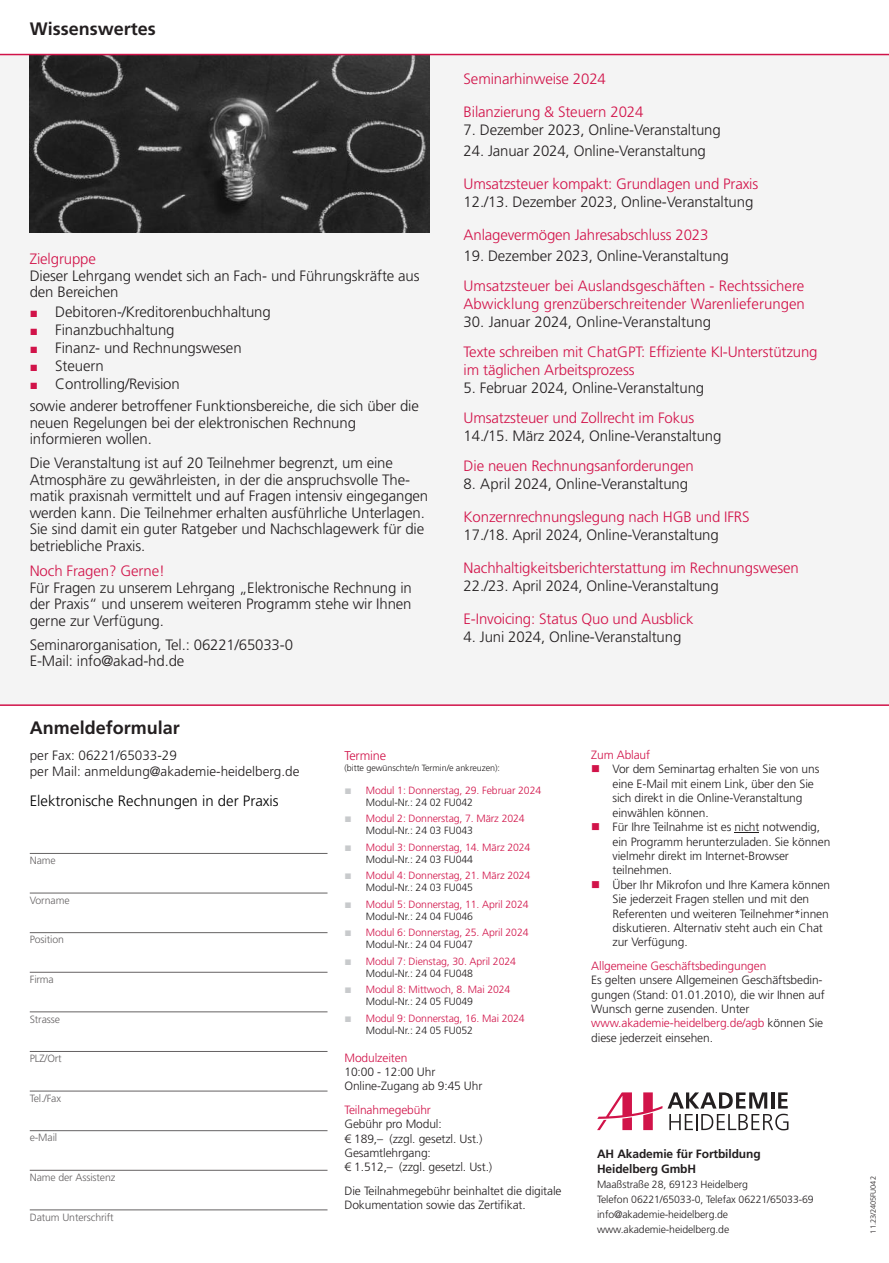
<style>
.page{position:relative;width:889px;height:1263px;background:#fff}
.page>*{position:absolute;margin:0;border:0;box-sizing:border-box;transform-origin:0 0}
.t1{font:700 18px "Frutiger LT Pro";color:#231f20}
.t2{font:300 15px/16.5px "Frutiger LT Pro";letter-spacing:-.01em;color:#231f20}
.t3{font:300 15px/18px "Frutiger LT Pro";letter-spacing:-.01em;color:#d21249}
.t4{font:300 15px "Frutiger LT Pro";letter-spacing:-.01em;color:#d11349}
.t5{font:300 15px "Frutiger LT Pro";color:#000}
.t6{font:300 13.5px/16.2px "Frutiger LT Pro";color:#231f20}
.t7{font:300 12.75px "Frutiger LT Pro";letter-spacing:-.01em;color:#d11349}
.t8{font:300 12px/14.4px "Frutiger LT Pro";letter-spacing:-.01em;color:#231f20}
.t9{font:300 12px "Frutiger LT Pro";letter-spacing:-.01em;color:#d11349}
.t10{font:700 12px/15px "Frutiger LT Pro";letter-spacing:-.01em;color:#231f20}
.t11{font:300 10.5px/12px "Frutiger LT Pro";letter-spacing:-.01em;color:#d11349}
.t12{font:300 10.5px/15px "Frutiger LT Pro";letter-spacing:-.01em;color:#231f20}
.t13{font:300 10.5px "Frutiger LT Pro";letter-spacing:-.01em;color:#656263}
.t14{font:300 9px "Frutiger LT Pro";letter-spacing:-.01em;color:#231f20}
.t15{font:300 7.5px "Frutiger LT Pro";letter-spacing:-.01em;color:#231f20}
.s1{font-family:"Arial";font-weight:400;font-size:13.5px;color:#d11349}
.s2{font-family:"Arial";font-weight:400;font-size:12px;color:#c8cacc}
.s3{color:#231f20}
.s4{color:#d11349}
</style>
<div class="page">
<div style="left:0;top:55px;width:889px;height:650px;background:#f4f4f4"></div>
<img style="left:30px;top:55px;width:399px;height:178px">
<hr style="left:0;top:704px;width:889px;height:2px;background:#d11349">
<hr style="left:0;top:54px;width:889px;height:1px;background:#d11349">
<svg style="left:597px;top:1092px;width:191px;height:38px"></svg>
<hr style="left:30px;top:853px;width:297px;height:1px;background:#656263">
<hr style="left:30px;top:893px;width:297px;height:1px;background:#656263">
<hr style="left:30px;top:932px;width:297px;height:1px;background:#656263">
<hr style="left:30px;top:972px;width:297px;height:1px;background:#656263">
<hr style="left:30px;top:1011px;width:297px;height:1px;background:#656263">
<hr style="left:30px;top:1051px;width:297px;height:1px;background:#656263">
<hr style="left:30px;top:1091px;width:297px;height:1px;background:#656263">
<hr style="left:30px;top:1130px;width:297px;height:1px;background:#656263">
<hr style="left:30px;top:1170px;width:297px;height:1px;background:#656263">
<hr style="left:30px;top:1209px;width:297px;height:1px;background:#656263">
<svg style="left:734px;top:832px;width:25px;height:1px"></svg>
<p class="t1" style="left:30px;top:21px;width:127px">Wissenswertes</p>
<p class="t4" style="left:30px;top:253px;width:68px">Zielgruppe</p>
<p class="t2" style="left:30px;top:269px;width:391px">Dieser Lehrgang wendet sich an Fach- und Führungskräfte aus den Bereichen</p>
<p class="t2" style="left:30px;top:305px;width:242px"><span class="s1">■</span> Debitoren-/Kreditorenbuchhaltung</p>
<p class="t2" style="left:30px;top:323px;width:146px"><span class="s1">■</span> Finanzbuchhaltung</p>
<p class="t2" style="left:30px;top:341px;width:213px"><span class="s1">■</span> Finanz- und Rechnungswesen</p>
<p class="t2" style="left:30px;top:359px;width:76px"><span class="s1">■</span> Steuern</p>
<p class="t2" style="left:30px;top:374px;width:390px;line-height:22.5px"><span class="s1">■</span> Controlling/Revision<br>sowie anderer betroffener Funktionsbereiche, die sich über die</p>
<p class="t2" style="left:30px;top:416px;width:328px">neuen Regelungen bei der elektronischen Rechnung informieren wollen.</p>
<p class="t2" style="left:30px;top:456px;width:400px">Die Veranstaltung ist auf 20 Teilnehmer begrenzt, um eine Atmosphäre zu gewährleisten, in der die anspruchsvolle The&shy;matik praxisnah vermittelt und auf Fragen intensiv eingegangen werden kann. Die Teilnehmer erhalten ausführliche Unterlagen.<br>Sie sind damit ein guter Ratgeber und Nachschlagewerk für die betriebliche Praxis.</p>
<p class="t4" style="left:30px;top:565px;width:137px">Noch Fragen? Gerne!</p>
<p class="t2" style="left:30px;top:581px;width:383px;text-align:justify">Für Fragen zu unserem Lehrgang „Elektronische Rechnung in der Praxis“ und unserem weiteren Programm stehe wir Ihnen gerne zur Verfügung.</p>
<p class="t2" style="left:30px;top:638px;width:265px">Seminarorganisation, Tel.: 06221/65033-0<br>E-Mail: info@akad-hd.de</p>
<p class="t1" style="left:30px;top:720px;width:152px">Anmeldeformular</p>
<p class="t4" style="left:463px;top:72px;width:144px">Seminarhinweise 2024</p>
<p class="t3" style="left:463px;top:104px;width:181px">Bilanzierung &amp; Steuern 2024</p>
<p class="t2" style="left:463px;top:123px;width:259px">7. Dezember 2023, Online-Veranstaltung</p>
<p class="t2" style="left:463px;top:144px;width:244px">24. Januar 2024, Online-Veranstaltung</p>
<p class="t3" style="left:463px;top:176px;width:296px">Umsatzsteuer kompakt: Grundlagen und Praxis</p>
<p class="t2" style="left:463px;top:195px;width:291px">12./13. Dezember 2023, Online-Veranstaltung</p>
<p class="t3" style="left:463px;top:227px;width:246px">Anlagevermögen Jahresabschluss 2023</p>
<p class="t2" style="left:463px;top:249px;width:267px">19. Dezember 2023, Online-Veranstaltung</p>
<p class="t3" style="left:463px;top:278px;width:343px">Umsatzsteuer bei Auslandsgeschäften - Rechtssichere<br>Abwicklung grenzüberschreitender Warenlieferungen</p>
<p class="t2" style="left:463px;top:315px;width:249px">30. Januar 2024, Online-Veranstaltung</p>
<p class="t3" style="left:463px;top:344px;width:355px">Texte schreiben mit ChatGPT: Effiziente KI-Unterstützung im täglichen Arbeitsprozess</p>
<p class="t2" style="left:463px;top:381px;width:242px">5. Februar 2024, Online-Veranstaltung</p>
<p class="t3" style="left:463px;top:410px;width:232px">Umsatzsteuer und Zollrecht im Fokus</p>
<p class="t2" style="left:463px;top:429px;width:259px">14./15. März 2024, Online-Veranstaltung</p>
<p class="t3" style="left:463px;top:458px;width:232px">Die neuen Rechnungsanforderungen</p>
<p class="t2" style="left:463px;top:477px;width:226px">8. April 2024, Online-Veranstaltung</p>
<p class="t3" style="left:463px;top:509px;width:287px">Konzernrechnungslegung nach HGB und IFRS</p>
<p class="t2" style="left:463px;top:528px;width:257px">17./18. April 2024, Online-Veranstaltung</p>
<p class="t3" style="left:463px;top:560px;width:337px">Nachhaltigkeitsberichterstattung im Rechnungswesen</p>
<p class="t2" style="left:463px;top:579px;width:257px">22./23. April 2024, Online-Veranstaltung</p>
<p class="t3" style="left:463px;top:611px;width:231px">E-Invoicing: Status Quo und Ausblick</p>
<p class="t2" style="left:463px;top:630px;width:219px">4. Juni 2024, Online-Veranstaltung</p>
<p class="t6" style="left:30px;top:749px;width:271px">per Fax: 06221/65033-29<br>per Mail: anmeldung@akademie-heidelberg.de</p>
<p class="t5" style="left:30px;top:795px;width:250px">Elektronische Rechnungen in der Praxis</p>
<p class="t13" style="left:30px;top:856px;width:27px">Name</p>
<p class="t13" style="left:30px;top:896px;width:41px">Vorname</p>
<p class="t13" style="left:30px;top:935px;width:36px">Position</p>
<p class="t13" style="left:30px;top:975px;width:26px">Firma</p>
<p class="t13" style="left:30px;top:1015px;width:32px">Strasse</p>
<p class="t13" style="left:30px;top:1054px;width:34px">PLZ/Ort</p>
<p class="t13" style="left:30px;top:1094px;width:33px">Tel./Fax</p>
<p class="t13" style="left:30px;top:1133px;width:29px">e-Mail</p>
<p class="t13" style="left:30px;top:1173px;width:87px">Name der Assistenz</p>
<p class="t13" style="left:30px;top:1213px;width:85px">Datum Unterschrift</p>
<p class="t7" style="left:344px;top:751px;width:43px">Termine</p>
<p class="t14" style="left:344px;top:764px;width:157px">(bitte gewünschte/n Termin/e ankreuzen):</p>
<p class="t11" style="left:366px;top:785px;width:177px;text-indent:-21px"><span class="s2">■</span> Modul 1: Donnerstag, 29. Februar 2024<br><span class="s3">Modul-Nr.: 24 02 FU042</span></p>
<p class="t11" style="left:366px;top:813px;width:160px;text-indent:-21px"><span class="s2">■</span> Modul 2: Donnerstag, 7. März 2024<br><span class="s3">Modul-Nr.: 24 03 FU043</span></p>
<p class="t11" style="left:366px;top:842px;width:166px;text-indent:-21px"><span class="s2">■</span> Modul 3: Donnerstag, 14. März 2024<br><span class="s3">Modul-Nr.: 24 03 FU044</span></p>
<p class="t11" style="left:366px;top:870px;width:166px;text-indent:-21px"><span class="s2">■</span> Modul 4: Donnerstag, 21. März 2024<br><span class="s3">Modul-Nr.: 24 03 FU045</span></p>
<p class="t11" style="left:366px;top:899px;width:164px;text-indent:-21px"><span class="s2">■</span> Modul 5: Donnerstag, 11. April 2024<br><span class="s3">Modul-Nr.: 24 04 FU046</span></p>
<p class="t11" style="left:366px;top:927px;width:164px;text-indent:-21px"><span class="s2">■</span> Modul 6: Donnerstag, 25. April 2024<br><span class="s3">Modul-Nr.: 24 04 FU047</span></p>
<p class="t11" style="left:366px;top:956px;width:152px;text-indent:-21px"><span class="s2">■</span> Modul 7: Dienstag, 30. April 2024<br><span class="s3">Modul-Nr.: 24 04 FU048</span></p>
<p class="t11" style="left:366px;top:984px;width:146px;text-indent:-21px"><span class="s2">■</span> Modul 8: Mittwoch, 8. Mai 2024<br><span class="s3">Modul-Nr.: 24 05 FU049</span></p>
<p class="t11" style="left:366px;top:1013px;width:160px;text-indent:-21px"><span class="s2">■</span> Modul 9: Donnerstag, 16. Mai 2024<br><span class="s3">Modul-Nr.: 24 05 FU052</span></p>
<p class="t9" style="left:344px;top:1052px;width:64px">Modulzeiten</p>
<p class="t8" style="left:344px;top:1066px;width:139px">10:00 - 12:00 Uhr<br>Online-Zugang ab 9:45 Uhr</p>
<p class="t9" style="left:344px;top:1105px;width:88px">Teilnahmegebühr</p>
<p class="t8" style="left:344px;top:1118px;width:149px">Gebühr pro Modul:<br>€ 189,– (zzgl. gesetzl. Ust.)<br>Gesamtlehrgang:<br>€ 1.512,– (zzgl. gesetzl. Ust.)</p>
<p class="t8" style="left:344px;top:1184px;width:218px">Die Teilnahmegebühr beinhaltet die digitale<br>Dokumentation sowie das Zertifikat.</p>
<p class="t9" style="left:591px;top:750px;width:60px">Zum Ablauf</p>
<p class="t8" style="left:612px;top:763px;width:219px">Vor dem Seminartag erhalten Sie von uns eine E-Mail mit einem Link, über den Sie sich direkt in die Online-Veranstaltung einwählen können.<br>Für Ihre Teilnahme ist es nicht notwendig, ein Programm herunterzuladen. Sie können vielmehr direkt im Internet-Browser teilnehmen.<br>Über Ihr Mikrofon und Ihre Kamera können Sie jederzeit Fragen stellen und mit den Referenten und weiteren Teilnehmer*innen diskutieren. Alternativ steht auch ein Chat zur Verfügung.</p>
<p class="t9" style="left:591px;top:961px;width:177px">Allgemeine Geschäftsbedingungen</p>
<p class="t8" style="left:591px;top:974px;width:235px">Es gelten unsere Allgemeinen Geschäftsbedin&shy;gungen (Stand: 01.01.2010), die wir Ihnen auf Wunsch gerne zusenden. Unter <span class="s4">www.akademie-heidelberg.de/agb</span> können Sie diese jederzeit einsehen.</p>
<p class="t10" style="left:597px;top:1147px;width:165px">AH Akademie für Fortbildung<br>Heidelberg GmbH</p>
<p class="t12" style="left:597px;top:1178px;width:218px">Maaßstraße 28, 69123 Heidelberg<br>Telefon 06221/65033-0, Telefax 06221/65033-69 info@akademie-heidelberg.de www.akademie-heidelberg.de</p>
<p class="t15" style="left:870px;top:1233px;width:59px;rotate:-90deg">11.23/2405FU042</p>
</div>
